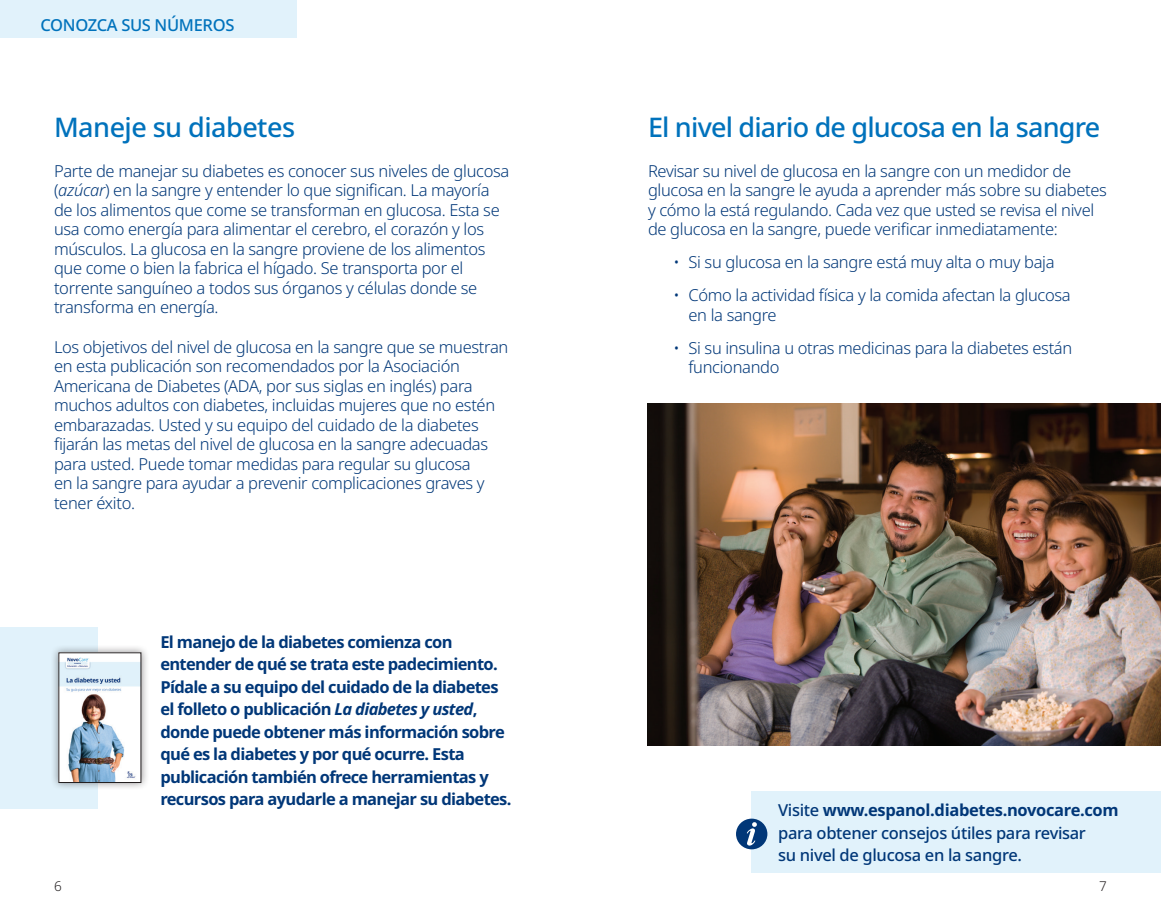
<style>
.page{position:relative;width:1161px;height:918px;background:#fff}
.page>*{position:absolute;margin:0;border:0;box-sizing:border-box;transform-origin:0 0}
.Headline{font:500 27px "Apis";letter-spacing:-.03em;color:#0072bc}
.body_text{font:300 16.5px/19.5px "Apis";letter-spacing:-.02em;color:#013778}
.t1{font:700 16.5px/22.5px "Apis";letter-spacing:-.04em;color:#013778}
.t2{font:500 16.5px/22.5px "Apis";letter-spacing:-.02em;color:#013778}
.t3{font:500 16.5px "Apis";letter-spacing:-.02em;color:#0072bc}
.t4{font:300 13.5px "Apis";color:#231f20}
.s1{font-style:italic}
.s2{font-weight:700}
</style>
<div class="page">
<div style="left:0;top:0;width:297px;height:38px;background:#e1f2fb"></div>
<div style="left:0;top:627px;width:97px;height:181px;background:#e1f2fb"></div>
<div style="left:50px;top:644px;width:100px;height:147px;background:#231f20;opacity:.5"></div>
<img style="left:60px;top:654px;width:79px;height:127px">
<div style="left:751px;top:792px;width:410px;height:81px;background:#e1f2fb"></div>
<div style="left:736px;top:819px;width:31px;height:30px;background:#013778;border-radius:50%"></div>
<svg style="left:747px;top:822px;width:10px;height:24px"></svg>
<img style="left:648px;top:403px;width:513px;height:343px">
<p class="t3" style="left:40px;top:13px;width:195px">CONOZCA SUS NÚMEROS</p>
<p class="Headline" style="left:54px;top:108px;width:243px">Maneje su diabetes</p>
<p class="body_text" style="left:54px;top:161px;width:457px">Parte de manejar su diabetes es conocer sus niveles de glucosa (<span class="s1">azúcar</span>) en la sangre y entender lo que significan. La mayoría de los alimentos que come se transforman en glucosa. Esta se usa como energía para alimentar el cerebro, el corazón y los músculos. La glucosa en la sangre proviene de los alimentos que come o bien la fabrica el hígado. Se transporta por el torrente sanguíneo a todos sus órganos y células donde se transforma en energía.</p>
<p class="body_text" style="left:54px;top:338px;width:456px">Los objetivos del nivel de glucosa en la sangre que se muestran en esta publicación son recomendados por la Asociación Americana de Diabetes (ADA, por sus siglas en inglés) para muchos adultos con diabetes, incluidas mujeres que no estén embarazadas. Usted y su equipo del cuidado de la diabetes fijarán las metas del nivel de glucosa en la sangre adecuadas para usted. Puede tomar medidas para regular su glucosa<br>en la sangre para ayudar a prevenir complicaciones graves y tener éxito.</p>
<p class="t1" style="left:160px;top:631px;width:353px">El manejo de la diabetes comienza con entender de qué se trata este padecimiento.<br>Pídale a su equipo del cuidado de la diabetes el folleto o publicación <span class="s1">La diabetes y usted</span>, donde puede obtener más información sobre qué es la diabetes y por qué ocurre. Esta publicación también ofrece herramientas y recursos para ayudarle a manejar su diabetes.</p>
<p class="Headline" style="left:648px;top:108px;width:454px">El nivel diario de glucosa en la sangre</p>
<p class="body_text" style="left:648px;top:161px;width:460px">Revisar su nivel de glucosa en la sangre con un medidor de glucosa en la sangre le ayuda a aprender más sobre su diabetes y cómo la está regulando. Cada vez que usted se revisa el nivel de glucosa en la sangre, puede verificar inmediatamente:</p>
<p class="body_text" style="left:674px;top:253px;width:383px">• Si su glucosa en la sangre está muy alta o muy baja</p>
<p class="body_text" style="left:688px;top:286px;width:384px;text-indent:-15px">• Cómo la actividad física y la comida afectan la glucosa en la sangre</p>
<p class="body_text" style="left:688px;top:338px;width:385px;text-indent:-15px">• Si su insulina u otras medicinas para la diabetes están funcionando</p>
<p class="t2" style="left:778px;top:799px;width:342px">Visite <span class="s2">www.espanol.diabetes.novocare.com </span>para obtener consejos útiles para revisar<br>su nivel de glucosa en la sangre.</p>
<p class="t4" style="left:54px;top:877px;width:9px">6</p>
<p class="t4" style="left:1099px;top:877px;width:9px">7</p>
</div>
